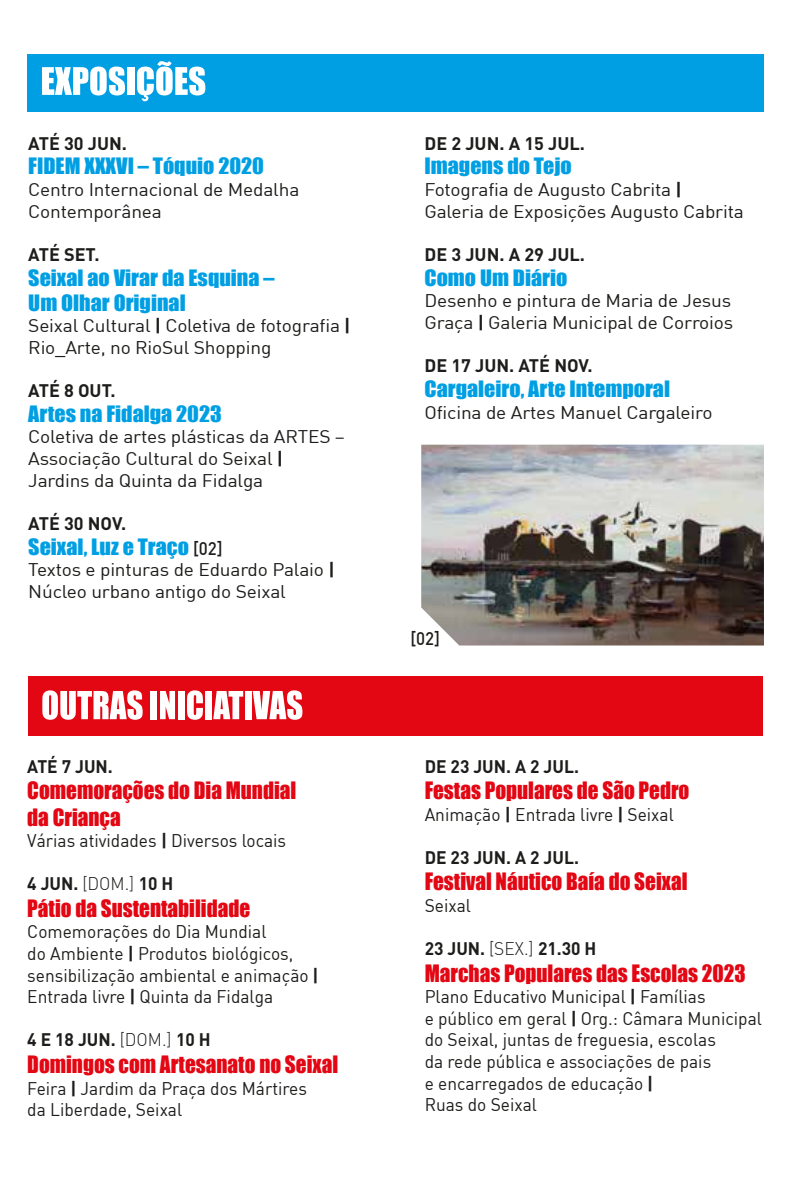
<style>
.page{position:relative;width:798px;height:1191px;background:#fff}
.page>*{position:absolute;margin:0;border:0;box-sizing:border-box;transform-origin:0 0}
.t1{font:22px/26.4px "Impact";color:#e30613;scale:.96 1}
.t2{font:20.8px/24.8px "Impact";color:#009fe3;scale:1.06 1}
.t3{font:18px/21.6px "DIN";letter-spacing:-.01em;color:#1d1d1b;scale:.96 1}
.t4{font:18px/21.6px "DIN";letter-spacing:-.01em;color:#1d1d1b;scale:1.06 1}
.t5{font:700 18px "DIN";color:#1d1d1b;scale:.96 1}
.t6{font:700 18px "DIN";color:#1d1d1b}
.t7{font:500 18px "DIN";color:#1d1d1b;scale:.94 1}
.s1{font-weight:700}
.s2{font-family:"DIN";font-weight:500;font-size:18px;color:#1d1d1b}
.s3{font-weight:300}
</style>
<div class="page">
<div style="left:28px;top:54px;width:735px;height:57px;background:#009fe3"></div>
<svg style="left:42px;top:67px;width:83px;height:28px"></svg>
<div style="left:127px;top:67px;width:7px;height:28px;background:#fff"></div>
<svg style="left:137px;top:61px;width:68px;height:40px"></svg>
<div style="left:28px;top:676px;width:734px;height:59px;background:#e30613"></div>
<svg style="left:42px;top:690px;width:101px;height:30px"></svg>
<div style="left:150px;top:691px;width:7px;height:28px;background:#fff"></div>
<svg style="left:160px;top:691px;width:15px;height:28px"></svg>
<div style="left:178px;top:691px;width:6px;height:28px;background:#fff"></div>
<svg style="left:187px;top:690px;width:16px;height:30px"></svg>
<div style="left:205px;top:691px;width:7px;height:28px;background:#fff"></div>
<svg style="left:213px;top:691px;width:30px;height:28px"></svg>
<div style="left:245px;top:691px;width:6px;height:28px;background:#fff"></div>
<svg style="left:252px;top:690px;width:50px;height:30px"></svg>
<img style="left:421px;top:444px;width:342px;height:201px">
<p class="t6" style="left:28px;top:131px;width:100px">ATÉ 30 JUN.</p>
<p class="t2" style="left:28px;top:153px;width:224px">FIDEM XXXVI – Tóquio 2020</p>
<p class="t4" style="left:28px;top:178px;width:257px">Centro Internacional de Medalha<br>Contemporânea</p>
<p class="t6" style="left:28px;top:242px;width:73px">ATÉ SET.</p>
<p class="t2" style="left:28px;top:264px;width:233px">Seixal ao Virar da Esquina –<br>Um Olhar Original</p>
<p class="t4" style="left:28px;top:314px;width:305px">Seixal Cultural <span class="s1">|</span> Coletiva de fotografia <span class="s1">|<br></span>Rio_Arte, no RioSul Shopping</p>
<p class="t6" style="left:28px;top:379px;width:89px">ATÉ 8 OUT.</p>
<p class="t2" style="left:28px;top:401px;width:184px">Artes na Fidalga 2023</p>
<p class="t4" style="left:28px;top:426px;width:300px">Coletiva de artes plásticas da ARTES –<br>Associação Cultural do Seixal <span class="s1">|<br></span>Jardins da Quinta da Fidalga</p>
<p class="t6" style="left:28px;top:511px;width:99px">ATÉ 30 NOV.</p>
<p class="t2" style="left:28px;top:533px;width:185px">Seixal, Luz e Traço <span class="s2">[02]</span></p>
<p class="t4" style="left:28px;top:559px;width:290px">Textos e pinturas de Eduardo Palaio <span class="s1">|<br></span>Núcleo urbano antigo do Seixal</p>
<p class="t5" style="left:27px;top:754px;width:91px">ATÉ 7 JUN.</p>
<p class="t1" style="left:27px;top:776px;width:281px">Comemorações do Dia Mundial da Criança</p>
<p class="t3" style="left:27px;top:829px;width:271px">Várias atividades <span class="s1">|</span> Diversos locais</p>
<p class="t5" style="left:27px;top:872px;width:154px">4 JUN. <span class="s3">[DOM.]</span> 10 H</p>
<p class="t1" style="left:27px;top:894px;width:233px">Pátio da Sustentabilidade</p>
<p class="t3" style="left:27px;top:920px;width:305px">Comemorações do Dia Mundial<br>do Ambiente <span class="s1">|</span> Produtos biológicos, sensibilização ambiental e animação <span class="s1">| </span>Entrada livre <span class="s1">|</span> Quinta da Fidalga</p>
<p class="t5" style="left:27px;top:1028px;width:192px">4 E 18 JUN. <span class="s3">[DOM.]</span> 10 H</p>
<p class="t1" style="left:27px;top:1050px;width:325px">Domingos com Artesanato no Seixal</p>
<p class="t3" style="left:27px;top:1076px;width:293px">Feira <span class="s1">|</span> Jardim da Praça dos Mártires da Liberdade, Seixal</p>
<p class="t6" style="left:424px;top:131px;width:162px">DE 2 JUN. A 15 JUL.</p>
<p class="t2" style="left:424px;top:153px;width:140px">Imagens do Tejo</p>
<p class="t4" style="left:424px;top:178px;width:303px">Fotografia de Augusto Cabrita <span class="s1">|<br></span>Galeria de Exposições Augusto Cabrita</p>
<p class="t6" style="left:424px;top:242px;width:162px">DE 3 JUN. A 29 JUL.</p>
<p class="t2" style="left:424px;top:264px;width:136px">Como Um Diário</p>
<p class="t4" style="left:424px;top:290px;width:293px">Desenho e pintura de Maria de Jesus<br>Graça <span class="s1">|</span> Galeria Municipal de Corroios</p>
<p class="t6" style="left:424px;top:354px;width:170px">DE 17 JUN. ATÉ NOV.</p>
<p class="t2" style="left:424px;top:376px;width:233px">Cargaleiro, Arte Intemporal</p>
<p class="t4" style="left:424px;top:401px;width:273px">Oficina de Artes Manuel Cargaleiro</p>
<p class="t7" style="left:410px;top:627px;width:33px">[02]</p>
<p class="t5" style="left:424px;top:754px;width:162px">DE 23 JUN. A 2 JUL.</p>
<p class="t1" style="left:424px;top:776px;width:277px">Festas Populares de São Pedro</p>
<p class="t3" style="left:424px;top:803px;width:261px">Animação <span class="s1">|</span> Entrada livre <span class="s1">|</span> Seixal</p>
<p class="t5" style="left:424px;top:845px;width:162px">DE 23 JUN. A 2 JUL.</p>
<p class="t1" style="left:424px;top:868px;width:275px">Festival Náutico Baía do Seixal</p>
<p class="t3" style="left:424px;top:894px;width:50px">Seixal</p>
<p class="t5" style="left:424px;top:937px;width:180px">23 JUN. <span class="s3">[SEX.]</span> 21.30 H</p>
<p class="t1" style="left:424px;top:959px;width:336px">Marchas Populares das Escolas 2023</p>
<p class="t3" style="left:424px;top:985px;width:353px">Plano Educativo Municipal <span class="s1">|</span> Famílias<br>e público em geral <span class="s1">|</span> Org.: Câmara Municipal do Seixal, juntas de freguesia, escolas<br>da rede pública e associações de pais<br>e encarregados de educação <span class="s1">|<br></span>Ruas do Seixal</p>
</div>
